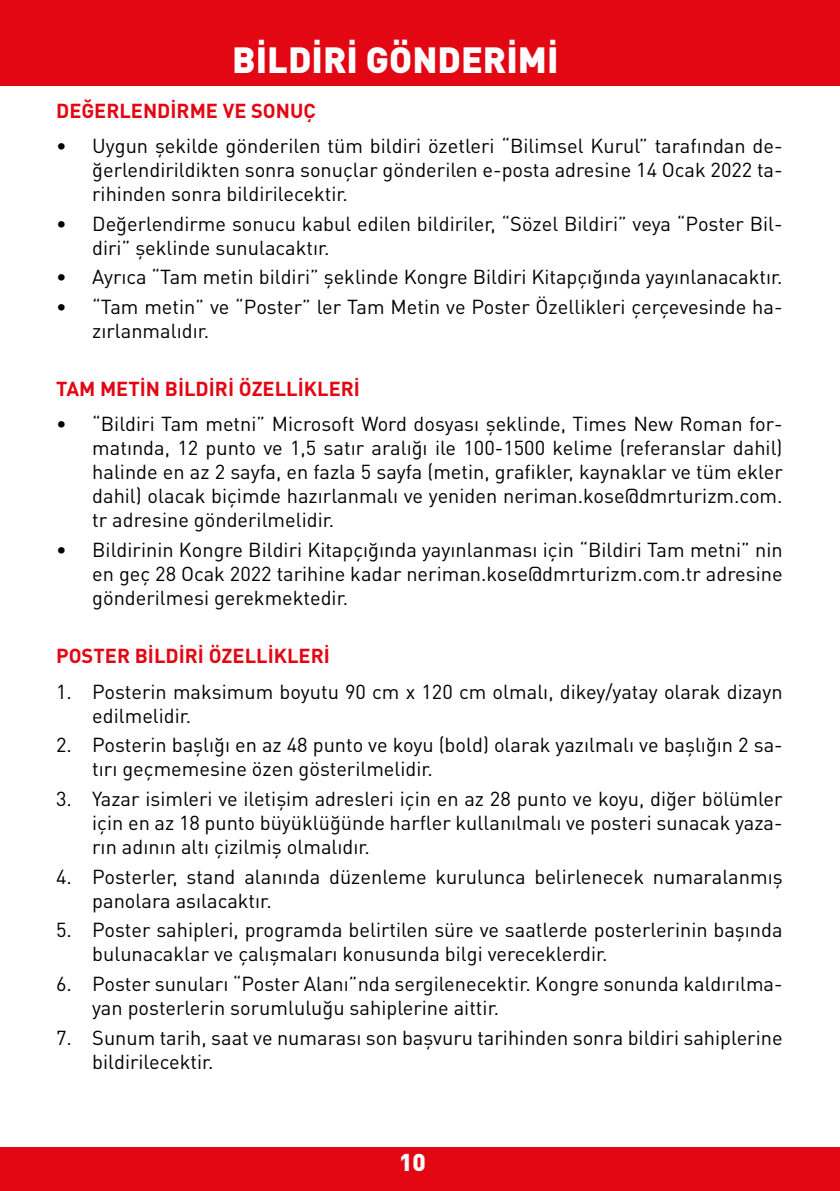
<style>
.page{position:relative;width:840px;height:1191px;background:#fff}
.page>*{position:absolute;margin:0;border:0;box-sizing:border-box;transform-origin:0 0}
.t1{font:900 36px "DIN Pro";color:#fff}
.t2{font:900 24px "DIN Pro";color:#fff}
.t3{font:20px/24px "DIN Pro";color:#000}
.t4{font:700 20px "DIN Pro";color:#e30613}
</style>
<div class="page">
<div style="left:0;top:1147px;width:839px;height:44px;background:#e30613"></div>
<div style="left:0;top:0;width:839px;height:85px;background:#e30613"></div>
<h1 class="t1" style="left:232px;top:36px;width:327px">BİLDİRİ GÖNDERİMİ</h1>
<p class="t4" style="left:56px;top:97px;width:261px">DEĞERLENDİRME VE SONUÇ</p>
<p class="t3" style="left:92px;top:133px;width:691px;text-align:justify;text-indent:-36px">• Uygun şekilde gönderilen tüm bildiri özetleri “Bilimsel Kurul” tarafından de&shy;ğerlendirildikten sonra sonuçlar gönderilen e-posta adresine 14 Ocak 2022 ta&shy;rihinden sonra bildirilecektir.</p>
<p class="t3" style="left:92px;top:211px;width:691px;text-indent:-36px">• Değerlendirme sonucu kabul edilen bildiriler, “Sözel Bildiri” veya “Poster Bil&shy;diri” şeklinde sunulacaktır.</p>
<p class="t3" style="left:56px;top:264px;width:727px">• Ayrıca “Tam metin bildiri” şeklinde Kongre Bildiri Kitapçığında yayınlanacaktır.</p>
<p class="t3" style="left:92px;top:294px;width:691px;text-indent:-36px">• “Tam metin” ve “Poster” ler Tam Metin ve Poster Özellikleri çerçevesinde ha&shy;zırlanmalıdır.</p>
<p class="t4" style="left:56px;top:375px;width:305px">TAM METİN BİLDİRİ ÖZELLİKLERİ</p>
<p class="t3" style="left:92px;top:411px;width:691px;text-align:justify;text-indent:-36px">• “Bildiri Tam metni” Microsoft Word dosyası şeklinde, Times New Roman for&shy;matında, 12 punto ve 1,5 satır aralığı ile 100-1500 kelime (referanslar dahil) halinde en az 2 sayfa, en fazla 5 sayfa (metin, grafikler, kaynaklar ve tüm ekler dahil) olacak biçimde hazırlanmalı ve yeniden neriman.kose@dmrturizm.com. tr adresine gönderilmelidir.</p>
<p class="t3" style="left:92px;top:537px;width:691px;text-align:justify;text-indent:-36px">• Bildirinin Kongre Bildiri Kitapçığında yayınlanması için “Bildiri Tam metni” nin en geç 28 Ocak 2022 tarihine kadar neriman.kose@dmrturizm.com.tr adresine gönderilmesi gerekmektedir.</p>
<p class="t4" style="left:56px;top:642px;width:275px">POSTER BİLDİRİ ÖZELLİKLERİ</p>
<p class="t3" style="left:92px;top:678px;width:691px;text-indent:-36px">1. Posterin maksimum boyutu 90 cm x 120 cm olmalı, dikey/yatay olarak dizayn edilmelidir.</p>
<p class="t3" style="left:92px;top:732px;width:691px;text-indent:-36px">2. Posterin başlığı en az 48 punto ve koyu (bold) olarak yazılmalı ve başlığın 2 sa&shy;tırı geçmemesine özen gösterilmelidir.</p>
<p class="t3" style="left:92px;top:786px;width:691px;text-align:justify;text-indent:-36px">3. Yazar isimleri ve iletişim adresleri için en az 28 punto ve koyu, diğer bölümler için en az 18 punto büyüklüğünde harfler kullanılmalı ve posteri sunacak yaza&shy;rın adının altı çizilmiş olmalıdır.</p>
<p class="t3" style="left:92px;top:863px;width:691px;text-indent:-36px">4. Posterler, stand alanında düzenleme kurulunca belirlenecek numaralanmış panolara asılacaktır.</p>
<p class="t3" style="left:92px;top:917px;width:691px;text-indent:-36px">5. Poster sahipleri, programda belirtilen süre ve saatlerde posterlerinin başında bulunacaklar ve çalışmaları konusunda bilgi vereceklerdir.</p>
<p class="t3" style="left:92px;top:971px;width:691px;text-indent:-36px">6. Poster sunuları “Poster Alanı”nda sergilenecektir. Kongre sonunda kaldırılma&shy;yan posterlerin sorumluluğu sahiplerine aittir.</p>
<p class="t3" style="left:92px;top:1024px;width:691px;text-indent:-36px">7. Sunum tarih, saat ve numarası son başvuru tarihinden sonra bildiri sahiplerine bildirilecektir.</p>
<h1 class="t1" style="left:295px;top:36px;width:236px">KURSA DAVET</h1>
<p class="t2" style="left:399px;top:1146px;width:28px">10</p>
</div>
